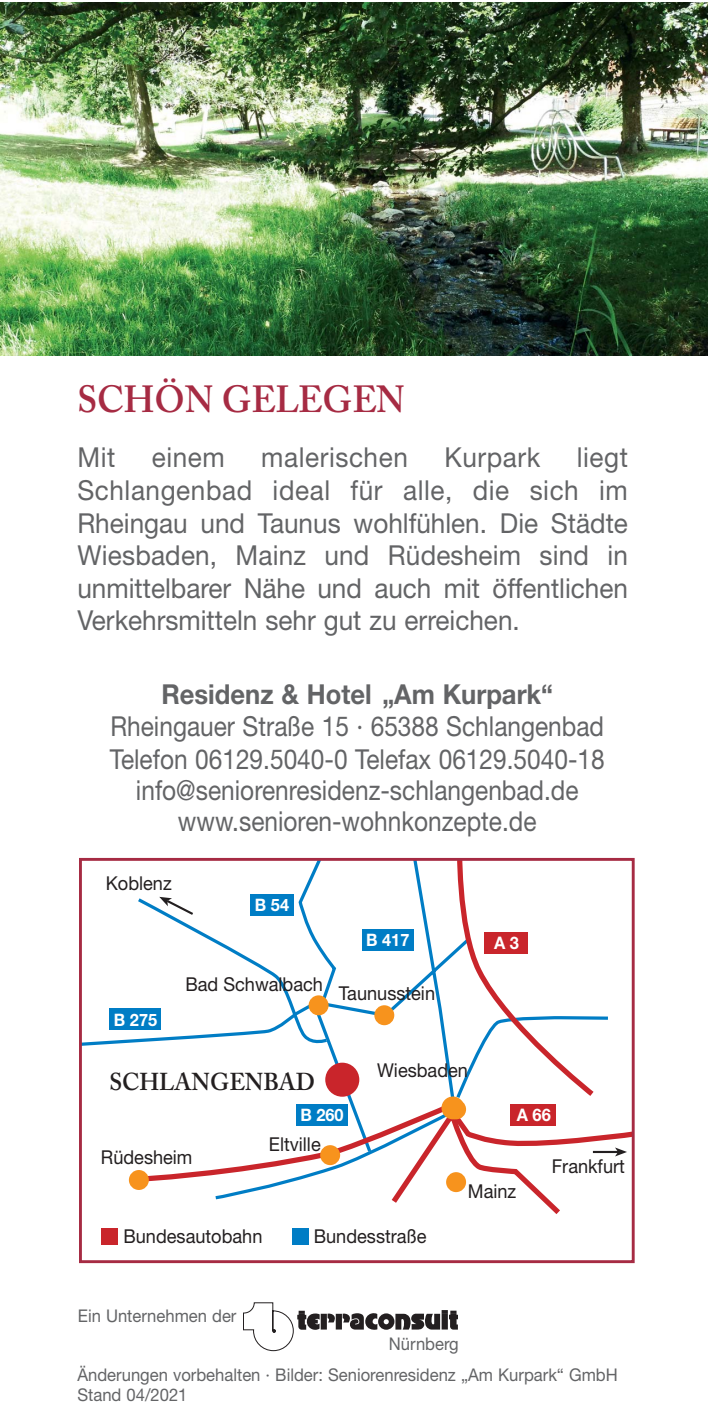
<style>
.page{position:relative;width:709px;height:1418px;background:#fff}
.page>*{position:absolute;margin:0;border:0;box-sizing:border-box;transform-origin:0 0}
.t1{font:600 37.5px "Adobe Caslon";color:#a62b43;scale:.95 1}
.t2{font:27.5px/32.5px "Helvetica Neue";color:#636466;text-align:justify;scale:.95 1}
.t3{font:27.5px/31.8px "Helvetica Neue";color:#636466;text-align:center;scale:.89 1}
.t4{font:700 27.5px "Helvetica Neue";color:#636466;scale:.93 1}
.t5{font:27.5px "Helvetica Neue";letter-spacing:.02em;color:#636466;scale:.95 1}
.t6{font:600 24.25px "Adobe Caslon";color:#231f20;scale:.95 1}
.t7{font:19.25px "Helvetica Neue";color:#231f20;scale:.95 1}
.t8{font:17.5px/20px "Helvetica Neue";color:#636466;scale:.95 1}
.t9{font:700 17.25px "Helvetica Neue";color:#fff;scale:.95 1}
</style>
<div class="page">
<img style="left:0;top:2px;width:708px;height:353px">
<svg style="left:243px;top:1302px;width:215px;height:49px"></svg>
<div style="left:101px;top:1228px;width:17px;height:16px;background:#c9252b"></div>
<div style="left:292px;top:1228px;width:16px;height:16px;background:#007dc5"></div>
<svg style="left:83px;top:862px;width:525px;height:324px"></svg>
<div style="left:374px;top:1005px;width:20px;height:20px;background:#f7931d;border-radius:50%"></div>
<div style="left:250px;top:894px;width:43px;height:21px;background:#007dc5"></div>
<div style="left:362px;top:929px;width:51px;height:21px;background:#007dc5"></div>
<div style="left:109px;top:1008px;width:52px;height:22px;background:#007dc5"></div>
<div style="left:296px;top:1104px;width:51px;height:21px;background:#007dc5"></div>
<svg style="left:454px;top:862px;width:143px;height:237px"></svg>
<div style="left:484px;top:932px;width:44px;height:21px;background:#c9252b"></div>
<div style="left:510px;top:1104px;width:46px;height:22px;background:#c9252b"></div>
<div style="left:325px;top:1062px;width:34px;height:34px;background:#c9252b;border-radius:50%"></div>
<svg style="left:441px;top:1096px;width:23px;height:23px"></svg>
<div style="left:446px;top:1099px;width:20px;height:20px;background:#f7931d;border-radius:50%"></div>
<svg style="left:136px;top:896px;width:193px;height:149px"></svg>
<svg style="left:129px;top:1169px;width:20px;height:20px"></svg>
<svg style="left:131px;top:1106px;width:499px;height:108px"></svg>
<div style="left:79px;top:858px;width:555px;height:405px;border:3px solid #a62b43"></div>
<h1 class="t1" style="left:77px;top:384px;width:346px">SCHÖN GELEGEN</h1>
<p class="t2" style="left:77px;top:444px;width:41px">Mit</p>
<p class="t2" style="left:152px;top:444px;width:78px">einem</p>
<p class="t5" style="left:261px;top:448px;width:156px">malerischen</p>
<p class="t5" style="left:444px;top:448px;width:102px">Kurpark</p>
<p class="t2" style="left:77px;top:444px;width:581px;text-indent:499px">liegt Schlangenbad ideal für alle, die sich im Rheingau und Taunus wohlfühlen. Die Städte Wiesbaden, Mainz und Rüdesheim sind in unmittelbarer Nähe und auch mit öffentlichen Verkehrsmitteln sehr gut zu erreichen.</p>
<p class="t4" style="left:161px;top:684px;width:423px">Residenz &amp; Hotel „Am Kurpark“</p>
<p class="t3" style="left:110px;top:713px;width:558px">Rheingauer Straße 15 · 65388 Schlangenbad Telefon 06129.5040-0 Telefax 06129.5040-18 info@seniorenresidenz-schlangenbad.de www.senioren-wohnkonzepte.de</p>
<p class="t7" style="left:106px;top:876px;width:71px">Koblenz</p>
<p class="t9" style="left:255px;top:898px;width:37px">B 54</p>
<p class="t9" style="left:114px;top:1013px;width:47px">B 275</p>
<p class="t7" style="left:185px;top:976px;width:146px">Bad Schwalbach</p>
<p class="t9" style="left:366px;top:933px;width:47px">B 417</p>
<p class="t7" style="left:339px;top:986px;width:103px">Taunusstein</p>
<p class="t6" style="left:109px;top:1072px;width:218px">SCHLANGENBAD</p>
<p class="t9" style="left:300px;top:1108px;width:47px">B 260</p>
<p class="t7" style="left:101px;top:1150px;width:98px">Rüdesheim</p>
<p class="t7" style="left:269px;top:1136px;width:56px">Eltville</p>
<p class="t7" style="left:377px;top:1063px;width:97px">Wiesbaden</p>
<p class="t9" style="left:494px;top:936px;width:28px">A 3</p>
<p class="t9" style="left:516px;top:1109px;width:37px">A 66</p>
<p class="t7" style="left:552px;top:1159px;width:78px">Frankfurt</p>
<p class="t7" style="left:123px;top:1229px;width:148px">Bundesautobahn</p>
<p class="t7" style="left:314px;top:1229px;width:120px">Bundesstraße</p>
<p class="t7" style="left:468px;top:1184px;width:52px">Mainz</p>
<p class="t8" style="left:78px;top:1307px;width:168px">Ein Unternehmen der</p>
<p class="t8" style="left:389px;top:1335px;width:75px">Nürnberg</p>
<p class="t8" style="left:77px;top:1366px;width:570px">Änderungen vorbehalten · Bilder: Seniorenresidenz „Am Kurpark“ GmbH<br>Stand 04/2021</p>
</div>
